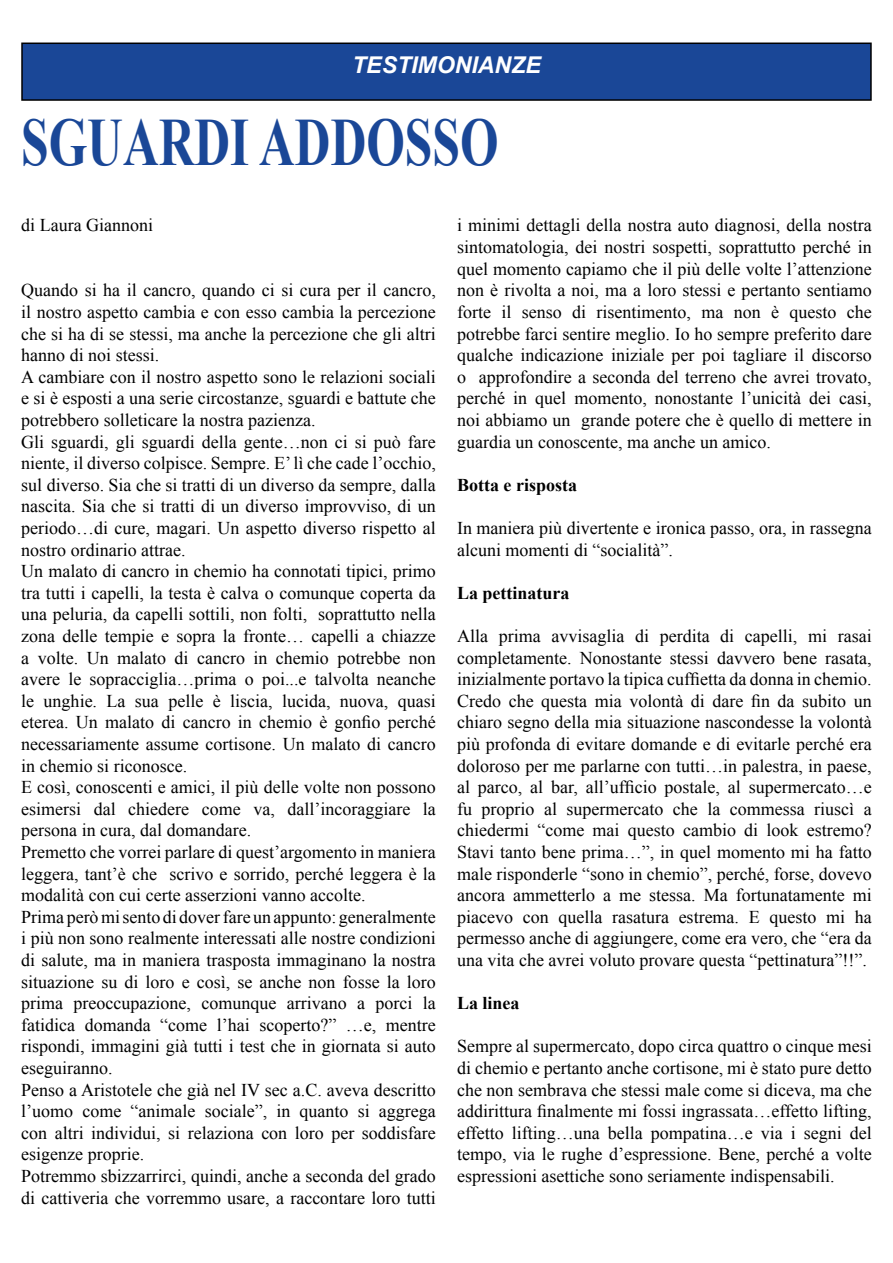
<style>
.page{position:relative;width:893px;height:1263px;background:#fff}
.page>*{position:absolute;margin:0;border:0;box-sizing:border-box;transform-origin:0 0}
.t1{font:700 67.5px "Times New Roman";color:#1a4797;scale:.73 1}
.t2{font:italic 700 23.1px "Arial";color:#fff}
.t3{font:18px/21.6px "Times New Roman";color:#000;text-align:justify}
.t4{font:700 18px "Times New Roman";color:#000}
</style>
<div class="page">
<div style="left:22px;top:43px;width:849px;height:57px;background:#1a4797"></div>
<div style="left:21px;top:43px;width:851px;height:58px;border:2px solid #000"></div>
<p class="t2" style="left:352px;top:50px;width:190px">TESTIMONIANZE</p>
<h1 class="t1" style="left:21px;top:96px;width:655px">SGUARDI ADDOSSO</h1>
<p class="t3" style="left:21px;top:214px;width:133px">di Laura Giannoni</p>
<p class="t3" style="left:21px;top:279px;width:416px;text-align:left">Quando si ha il cancro, quando ci si cura per il cancro, il nostro aspetto cambia e con esso cambia la percezione che si ha di se stessi, ma anche la percezione che gli altri hanno di noi stessi.<br>A cambiare con il nostro aspetto sono le relazioni sociali e si è esposti a una serie circostanze, sguardi e battute che potrebbero solleticare la nostra pazienza.<br>Gli sguardi, gli sguardi della gente…non ci si può fare niente, il diverso colpisce. Sempre. E’ lì che cade l’occhio, sul diverso. Sia che si tratti di un diverso da sempre, dalla nascita. Sia che si tratti di un diverso improvviso, di un periodo…di cure, magari. Un aspetto diverso rispetto al nostro ordinario attrae.<br>Un malato di cancro in chemio ha connotati tipici, primo tra tutti i capelli, la testa è calva o comunque coperta da una peluria, da capelli sottili, non folti, soprattutto nella zona delle tempie e sopra la fronte… capelli a chiazze a volte. Un malato di cancro in chemio potrebbe non avere le sopracciglia…prima o poi...e talvolta neanche le unghie. La sua pelle è liscia, lucida, nuova, quasi eterea. Un malato di cancro in chemio è gonfio perché necessariamente assume cortisone. Un malato di cancro in chemio si riconosce.<br>E così, conoscenti e amici, il più delle volte non possono esimersi dal chiedere come va, dall’incoraggiare la persona in cura, dal domandare.<br>Premetto che vorrei parlare di quest’argomento in maniera leggera, tant’è che scrivo e sorrido, perché leggera è la modalità con cui certe asserzioni vanno accolte.<br>Prima però mi sento di dover fare un appunto: generalmente i più non sono realmente interessati alle nostre condizioni di salute, ma in maniera trasposta immaginano la nostra situazione su di loro e così, se anche non fosse la loro prima preoccupazione, comunque arrivano a porci la fatidica domanda “come l’hai scoperto?” …e, mentre rispondi, immagini già tutti i test che in giornata si auto eseguiranno.<br>Penso a Aristotele che già nel IV sec a.C. aveva descritto l’uomo come “animale sociale”, in quanto si aggrega con altri individui, si relaziona con loro per soddisfare esigenze proprie.<br>Potremmo sbizzarrirci, quindi, anche a seconda del grado di cattiveria che vorremmo usare, a raccontare loro tutti</p>
<p class="t3" style="left:457px;top:214px;width:416px">i minimi dettagli della nostra auto diagnosi, della nostra sintomatologia, dei nostri sospetti, soprattutto perché in quel momento capiamo che il più delle volte l’attenzione non è rivolta a noi, ma a loro stessi e pertanto sentiamo forte il senso di risentimento, ma non è questo che potrebbe farci sentire meglio. Io ho sempre preferito dare qualche indicazione iniziale per poi tagliare il discorso o approfondire a seconda del terreno che avrei trovato, perché in quel momento, nonostante l’unicità dei casi, noi abbiamo un grande potere che è quello di mettere in guardia un conoscente, ma anche un amico.</p>
<p class="t4" style="left:457px;top:472px;width:121px">Botta e risposta</p>
<p class="t3" style="left:457px;top:517px;width:416px">In maniera più divertente e ironica passo, ora, in rassegna alcuni momenti di “socialità”.</p>
<p class="t4" style="left:457px;top:580px;width:114px">La pettinatura</p>
<p class="t3" style="left:457px;top:625px;width:416px">Alla prima avvisaglia di perdita di capelli, mi rasai completamente. Nonostante stessi davvero bene rasata, inizialmente portavo la tipica cuffietta da donna in chemio.<br>Credo che questa mia volontà di dare fin da subito un chiaro segno della mia situazione nascondesse la volontà più profonda di evitare domande e di evitarle perché era doloroso per me parlarne con tutti…in palestra, in paese, al parco, al bar, all’ufficio postale, al supermercato…e fu proprio al supermercato che la commessa riuscì a chiedermi “come mai questo cambio di look estremo?<br>Stavi tanto bene prima…”, in quel momento mi ha fatto male risponderle “sono in chemio”, perché, forse, dovevo ancora ammetterlo a me stessa. Ma fortunatamente mi piacevo con quella rasatura estrema. E questo mi ha permesso anche di aggiungere, come era vero, che “era da una vita che avrei voluto provare questa “pettinatura”!!”.</p>
<p class="t4" style="left:457px;top:991px;width:64px">La linea</p>
<p class="t3" style="left:457px;top:1035px;width:416px">Sempre al supermercato, dopo circa quattro o cinque mesi di chemio e pertanto anche cortisone, mi è stato pure detto che non sembrava che stessi male come si diceva, ma che addirittura finalmente mi fossi ingrassata…effetto lifting, effetto lifting…una bella pompatina…e via i segni del tempo, via le rughe d’espressione. Bene, perché a volte espressioni asettiche sono seriamente indispensabili.</p>
</div>
